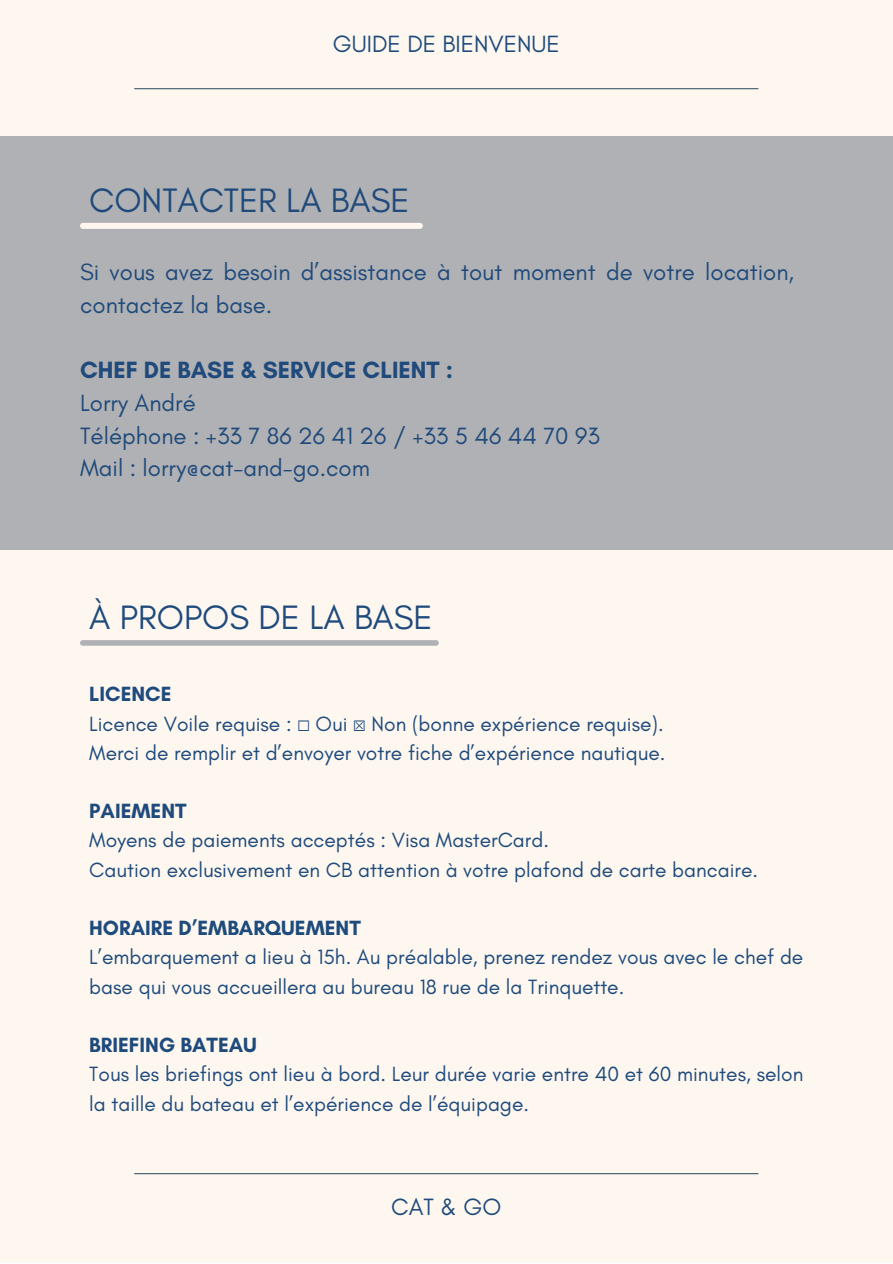
<style>
.page{position:relative;width:893px;height:1264px;background:#fff}
.page>*{position:absolute;margin:0;border:0;box-sizing:border-box;transform-origin:0 0}
.t1{font:34.5px "Glacial Indifference";color:#1f4a7c}
.t2{font:34.5px "Glacial Indifference";color:#1f4a7b}
.t3{font:24px/32.5px "Glacial Indifference";color:#1f4a7b}
.t4{font:700 24px "Glacial Indifference";color:#1f4a7b}
.t5{font:24px "Glacial Indifference";color:#1f4a7c}
.t6{font:21px/29.2px "Glacial Indifference";color:#1f4a7c}
.t7{font:700 21px "Glacial Indifference";color:#1f4a7c}
.s1{font-weight:700}
.s2{font-family:"Free Mono"}
</style>
<div class="page">
<div style="left:0;top:0;width:892px;height:1262px;background:#fdf7f0"></div>
<hr style="left:134px;top:88px;width:624px;height:1px;background:#435966">
<hr style="left:134px;top:1173px;width:624px;height:1px;background:#435966">
<div style="left:0;top:136px;width:892px;height:414px;background:#b0b1b4"></div>
<div style="left:80px;top:223px;width:343px;height:6px;background:#fdf7f0;border-radius:3px"></div>
<svg style="left:80px;top:640px;width:358px;height:5px"></svg>
<p class="t5" style="left:333px;top:29px;width:229px">GUIDE DE BIENVENUE</p>
<h1 class="t2" style="left:89px;top:179px;width:322px">CONTACTER LA BASE</h1>
<p class="t3" style="left:80px;top:256px;width:715px">Si vous avez besoin d’assistance à tout moment de votre location, contactez la base.</p>
<p class="t4" style="left:80px;top:355px;width:374px">CHEF DE BASE &amp; SERVICE CLIENT :</p>
<p class="t3" style="left:80px;top:386px;width:521px">Lorry André<br>Téléphone : +33 7 86 26 41 26 / +33 5 46 44 70 93<br>Mail : lorry@cat-and-go.com</p>
<h1 class="t1" style="left:89px;top:595px;width:345px">À PROPOS DE LA BASE</h1>
<p class="t6" style="left:89px;top:679px;width:577px"><span class="s1">LICENCE<br></span>Licence Voile requise : <span class="s2">☐</span> Oui <span class="s2">☒</span> Non (bonne expérience requise).<br>Merci de remplir et d’envoyer votre fiche d’expérience nautique.</p>
<p class="t7" style="left:89px;top:798px;width:99px">PAIEMENT</p>
<p class="t6" style="left:89px;top:825px;width:670px">Moyens de paiements acceptés : Visa MasterCard.<br>Caution exclusivement en CB attention à votre plafond de carte bancaire.</p>
<p class="t7" style="left:89px;top:915px;width:273px">HORAIRE D’EMBARQUEMENT</p>
<p class="t6" style="left:89px;top:942px;width:715px">L’embarquement a lieu à 15h. Au préalable, prenez rendez vous avec le chef de base qui vous accueillera au bureau 18 rue de la Trinquette.</p>
<p class="t7" style="left:89px;top:1032px;width:169px">BRIEFING BATEAU</p>
<p class="t6" style="left:89px;top:1059px;width:715px">Tous les briefings ont lieu à bord. Leur durée varie entre 40 et 60 minutes, selon la taille du bateau et l’expérience de l’équipage.</p>
<p class="t5" style="left:391px;top:1191px;width:112px">CAT &amp; GO</p>
</div>
